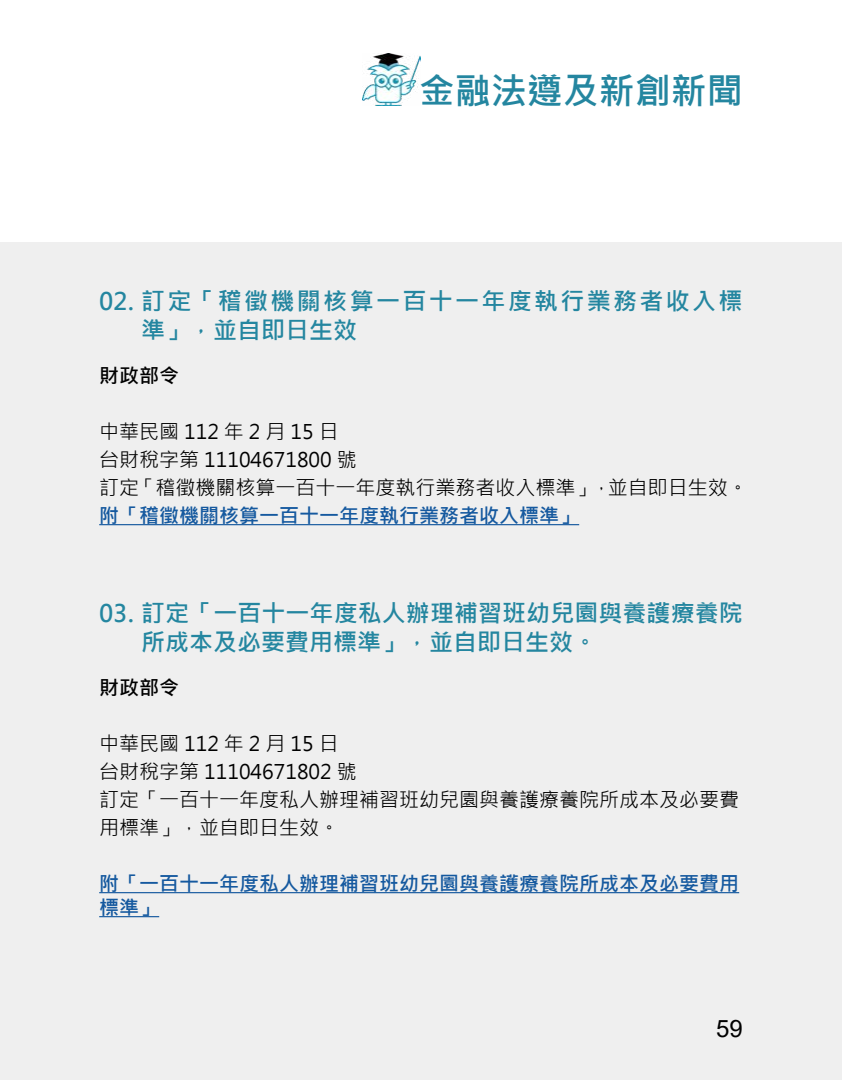
<style>
.page{position:relative;width:842px;height:1080px;background:#fff}
.page>*{position:absolute;margin:0;border:0;box-sizing:border-box;transform-origin:0 0}
.t1{font:700 36px "Microsoft Jheng Hei";color:#2486a0}
.t2{font:700 24px/28px "Microsoft Jheng Hei";letter-spacing:.005em;color:#2486a0}
.t3{font:700 24px/28px "Microsoft Jheng Hei";letter-spacing:.1em;color:#2486a0}
.t4{font:24px "Arial";color:#000}
.t5{font:20px/28px "Microsoft Jheng Hei";color:#000}
.t6{font:700 20px/24px "Microsoft Jheng Hei";color:#15599f}
.t7{font:700 20px "Microsoft Jheng Hei";color:#000}
</style>
<div class="page">
<div style="left:0;top:243px;width:842px;height:837px;background:#efefef"></div>
<hr style="left:99px;top:524px;width:480px;height:1px;background:#15599f">
<hr style="left:99px;top:892px;width:640px;height:1px;background:#15599f">
<hr style="left:99px;top:916px;width:60px;height:1px;background:#15599f">
<img style="left:363px;top:53px;width:58px;height:53px">
<h1 class="t1" style="left:419px;top:68px;width:325px">金融法遵及新創新聞</h1>
<p class="t3" style="left:141px;top:288px;width:603px;text-indent:-42px">02. 訂定「稽徵機關核算一百十一年度執行業務者收入標準」，並自即日生效</p>
<p class="t7" style="left:99px;top:363px;width:81px">財政部令</p>
<p class="t5" style="left:99px;top:418px;width:650px">中華民國 112 年 2 月 15 日<br>台財稅字第 11104671800 號<br>訂定「稽徵機關核算一百十一年度執行業務者收入標準」，並自即日生效。</p>
<p class="t6" style="left:99px;top:504px;width:481px">附「稽徵機關核算一百十一年度執行業務者收入標準」</p>
<p class="t2" style="left:141px;top:600px;width:603px;text-indent:-42px">03. 訂定「一百十一年度私人辦理補習班幼兒園與養護療養院所成本及必要費用標準」，並自即日生效。</p>
<p class="t7" style="left:99px;top:675px;width:81px">財政部令</p>
<p class="t5" style="left:99px;top:730px;width:641px">中華民國 112 年 2 月 15 日<br>台財稅字第 11104671802 號<br>訂定「一百十一年度私人辦理補習班幼兒園與養護療養院所成本及必要費用標準」，並自即日生效。</p>
<p class="t6" style="left:99px;top:872px;width:641px">附「一百十一年度私人辦理補習班幼兒園與養護療養院所成本及必要費用標準」</p>
<p class="t4" style="left:716px;top:1012px;width:28px">59</p>
</div>
